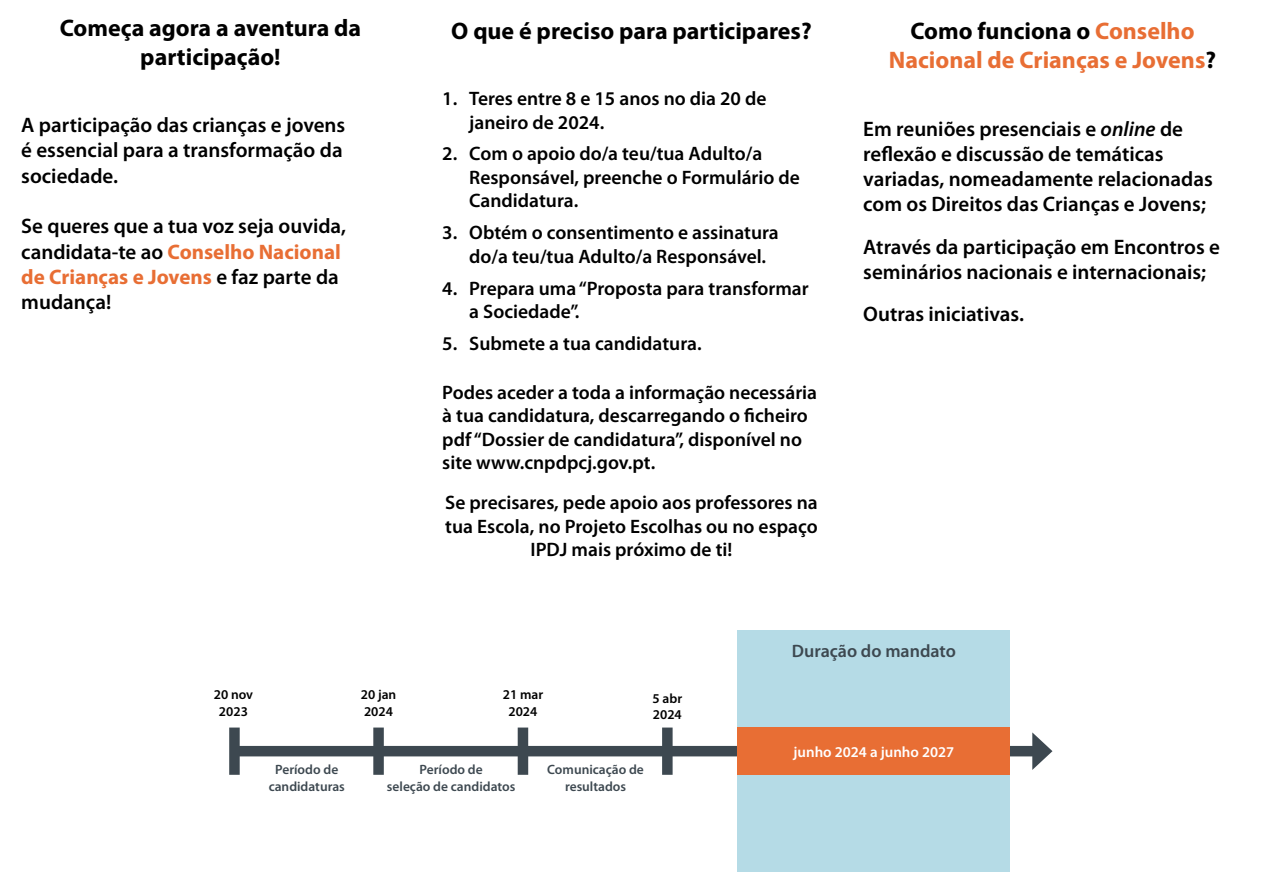
<style>
.page{position:relative;width:1263px;height:893px;background:#fff}
.page>*{position:absolute;margin:0;border:0;box-sizing:border-box;transform-origin:0 0}
.t1{font:700 24px/28.8px "Myriad Pro";color:#000;text-align:center}
.t2{font:700 24px/28.8px "Myriad Pro";color:#e86e34;text-align:center}
.t3{font:600 21px/25.2px "Myriad Pro";color:#000}
.t4{font:600 19.5px/23.4px "Myriad Pro";color:#000}
.t5{font:600 18px "Myriad Pro";color:#3d4850}
.t6{font:600 15px "Myriad Pro";color:#fff}
.t7{font:600 13.5px/16.2px "Myriad Pro";color:#3d4850;text-align:center}
.t8{font:600 13.5px/16.2px "Myriad Pro";color:#000;text-align:center}
.s1{font-weight:700;color:#e86e34}
.s2{color:#000}
.s3{font-style:italic}
</style>
<div class="page">
<div style="left:738px;top:631px;width:272px;height:241px;background:#b5dbe6"></div>
<div style="left:234px;top:746px;width:806px;height:10px;background:#3d4850"></div>
<div style="left:229px;top:727px;width:11px;height:48px;background:#3d4850"></div>
<svg style="left:1032px;top:732px;width:20px;height:38px"></svg>
<div style="left:518px;top:727px;width:10px;height:48px;background:#3d4850"></div>
<div style="left:373px;top:727px;width:11px;height:48px;background:#3d4850"></div>
<div style="left:662px;top:727px;width:11px;height:48px;background:#3d4850"></div>
<div style="left:738px;top:727px;width:272px;height:48px;background:#e86e34"></div>
<p class="t1" style="left:60px;top:12px;width:303px">Começa agora a aventura da participação!</p>
<p class="t3" style="left:21px;top:112px;width:326px">A participação das crianças e jovens é essencial para a transformação da sociedade.</p>
<p class="t3" style="left:21px;top:213px;width:326px">Se queres que a tua voz seja ouvida, candidata-te ao <span class="s1">Conselho Nacional de Crianças e Jovens</span> e faz parte da mudança!</p>
<p class="t8" style="left:214px;top:686px;width:41px">20 nov<br>2023</p>
<p class="t8" style="left:361px;top:686px;width:37px;text-align:left">20 jan<br>2024</p>
<p class="t1" style="left:451px;top:16px;width:362px">O que é preciso para participares?</p>
<p class="t4" style="left:469px;top:86px;width:299px;text-indent:-27px">1. Teres entre 8 e 15 anos no dia 20 de janeiro de 2024.</p>
<p class="t4" style="left:469px;top:142px;width:332px;text-indent:-27px">2. Com o apoio do/a teu/tua Adulto/a<br>Responsável, preenche o Formulário de<br>Candidatura.</p>
<p class="t4" style="left:469px;top:220px;width:311px;text-indent:-27px">3. Obtém o consentimento e assinatura do/a teu/tua Adulto/a Responsável.</p>
<p class="t4" style="left:469px;top:276px;width:341px;text-indent:-27px">4. Prepara uma “Proposta para transformar a Sociedade”.</p>
<p class="t4" style="left:442px;top:331px;width:261px">5. Submete a tua candidatura.</p>
<p class="t4" style="left:442px;top:380px;width:376px">Podes aceder a toda a informação necessária à tua candidatura, descarregando o ficheiro pdf “Dossier de candidatura”, disponível no site www.cnpdpcj.gov.pt.</p>
<p class="t4" style="left:445px;top:491px;width:374px;text-align:center">Se precisares, pede apoio aos professores na tua Escola, no Projeto Escolhas ou no espaço<br>IPDJ mais próximo de ti!</p>
<p class="t2" style="left:889px;top:16px;width:329px"><span class="s2">Como funciona o</span> Conselho<br>Nacional de Crianças e Jovens<span class="s2">?</span></p>
<p class="t3" style="left:863px;top:116px;width:351px">Em reuniões presenciais e <span class="s3">online</span> de reflexão e discussão de temáticas variadas, nomeadamente relacionadas com os Direitos das Crianças e Jovens;</p>
<p class="t3" style="left:863px;top:233px;width:358px">Através da participação em Encontros e seminários nacionais e internacionais;</p>
<p class="t3" style="left:863px;top:301px;width:162px">Outras iniciativas.</p>
<p class="t8" style="left:503px;top:686px;width:42px">21 mar<br>2024</p>
<p class="t8" style="left:652px;top:690px;width:31px;text-align:left">5 abr<br>2024</p>
<p class="t5" style="left:792px;top:639px;width:165px">Duração do mandato</p>
<p class="t6" style="left:793px;top:742px;width:162px">junho 2024 a junho 2027</p>
<p class="t7" style="left:269px;top:761px;width:78px">Período de candidaturas</p>
<p class="t7" style="left:387px;top:761px;width:130px">Período de<br>seleção de candidatos</p>
<p class="t7" style="left:547px;top:761px;width:98px">Comunicação de resultados</p>
</div>
